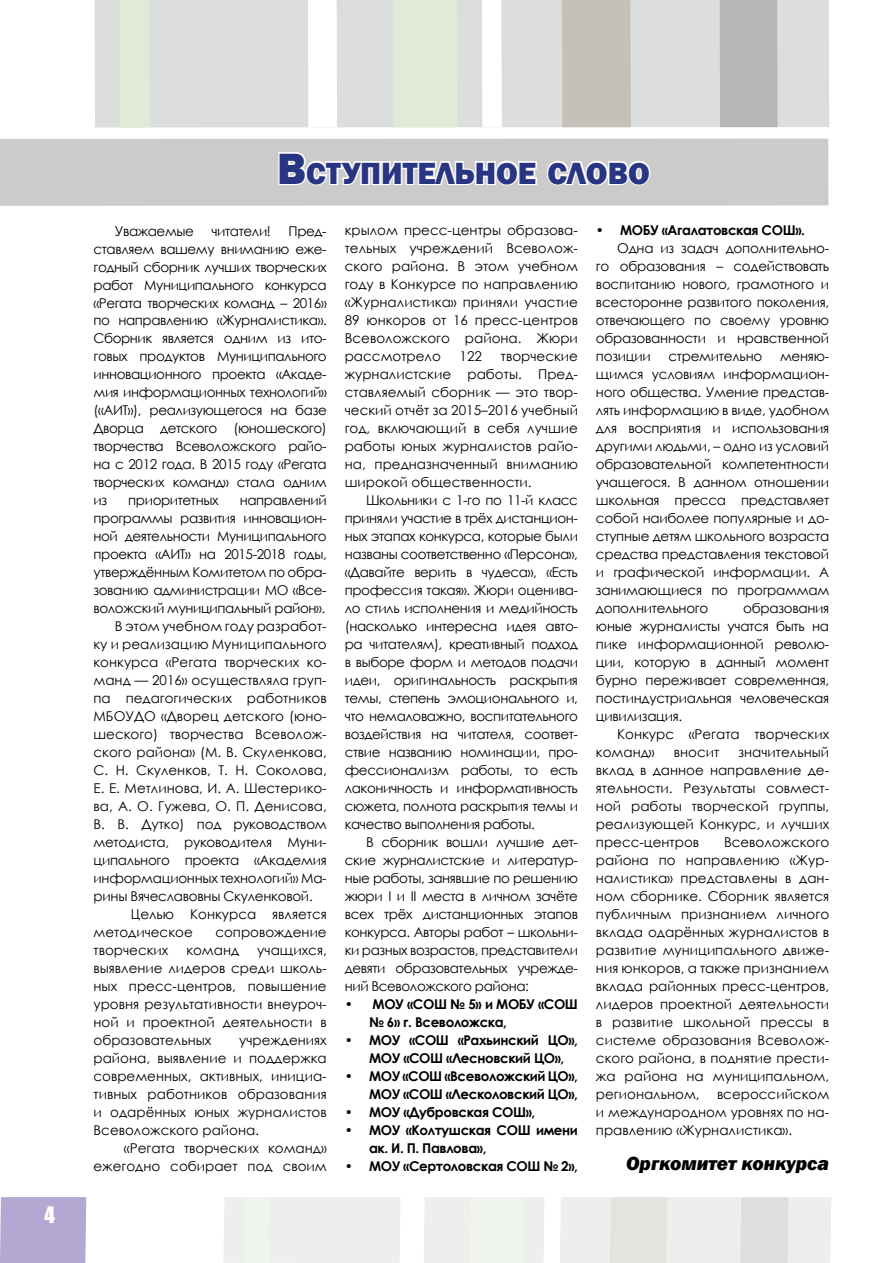
<style>
.page{position:relative;width:893px;height:1263px;background:#fff}
.page>*{position:absolute;margin:0;border:0;box-sizing:border-box;transform-origin:0 0}
.t1{font:800 31.5px "Franklin Gothic";color:#283583}
.t2{font:21px "Impact";color:#fff}
.t3{font:italic 800 19.5px "Franklin Gothic";color:#000}
.t4{font:13.5px/18px "Century Gothic";color:#000;text-align:justify}
.t5{font:700 13.5px/18px "Century Gothic";letter-spacing:-.03em;color:#000}
.t6{font:13.5px "Century Gothic";letter-spacing:-.03em;color:#000}
.t7{font:13.5px "Century Gothic";letter-spacing:-.02em;color:#000}
.s1{font-size:45px}
</style>
<div class="page">
<div style="left:0;top:1197px;width:86px;height:66px;background:#b4a8d3"></div>
<svg style="left:224px;top:1197px;width:607px;height:66px;background:#ecedeb"></svg>
<div style="left:95px;top:0;width:734px;height:127px;background:#dbdedc"></div>
<div style="left:308px;top:0;width:29px;height:127px;background:#fff"></div>
<div style="left:393px;top:0;width:64px;height:127px;background:#e0ead4"></div>
<div style="left:482px;top:0;width:20px;height:127px;background:#fff"></div>
<div style="left:562px;top:0;width:69px;height:127px;background:#c6c1b8"></div>
<div style="left:119px;top:0;width:31px;height:127px;background:#e0ead4"></div>
<div style="left:720px;top:0;width:57px;height:127px;background:#b7b6b6"></div>
<div style="left:0;top:139px;width:828px;height:67px;background:#cccbca"></div>
<svg style="left:278px;top:152px;width:259px;height:34px"></svg>
<svg style="left:547px;top:160px;width:104px;height:26px"></svg>
<h2 class="t2" style="left:45px;top:1198px;width:12px">4</h2>
<h1 class="t1" style="left:277px;top:153px;width:374px"><span class="s1">В</span>ступительное слово</h1>
<p class="t6" style="left:115px;top:221px;width:81px">Уважаемые</p>
<p class="t6" style="left:212px;top:221px;width:61px">читатели!</p>
<p class="t4" style="left:94px;top:221px;width:235px;text-indent:195px">Пред&shy;ставляем вашему вниманию еже&shy;годный сборник лучших творческих работ Муниципального конкурса «Регата творческих команд – 2016» по направлению «Журналистика».<br>Сборник является одним из ито&shy;говых продуктов Муниципального инновационного проекта «Акаде&shy;мия информационных технологий» («АИТ»), реализующегося на базе Дворца детского (юношеского) творчества Всеволожского райо&shy;на с 2012 года. В 2015 году «Регата творческих команд» стала одним из</p>
<p class="t6" style="left:128px;top:491px;width:92px">приоритетных</p>
<p class="t6" style="left:240px;top:491px;width:89px">направлений</p>
<p class="t6" style="left:94px;top:509px;width:235px">программы развития инновацион-</p>
<p class="t6" style="left:94px;top:527px;width:235px">ной деятельности Муниципального</p>
<p class="t6" style="left:94px;top:545px;width:235px">проекта «АИТ» на 2015-2018 годы,</p>
<p class="t6" style="left:94px;top:563px;width:235px">утверждённым Комитетом по обра-</p>
<p class="t6" style="left:94px;top:581px;width:235px">зованию администрации МО «Все-</p>
<p class="t6" style="left:94px;top:599px;width:233px">воложский муниципальный район».</p>
<p class="t4" style="left:115px;top:617px;width:213px">В этом учебном году разработ-</p>
<p class="t4" style="left:94px;top:635px;width:235px">ку и реализацию Муниципального</p>
<p class="t4" style="left:94px;top:653px;width:235px">конкурса «Регата творческих ко-</p>
<p class="t4" style="left:94px;top:671px;width:235px">манд — 2016» осуществляла груп-</p>
<p class="t4" style="left:94px;top:689px;width:235px">па педагогических работников</p>
<p class="t4" style="left:94px;top:707px;width:235px">МБОУДО «Дворец детского (юно-</p>
<p class="t4" style="left:94px;top:725px;width:235px">шеского) творчества Всеволож-</p>
<p class="t4" style="left:94px;top:743px;width:235px">ского района» (М. В. Скуленкова,</p>
<p class="t4" style="left:94px;top:761px;width:235px">С. Н. Скуленков, Т. Н. Соколова,</p>
<p class="t4" style="left:94px;top:779px;width:235px">Е. Е. Метлинова, И. А. Шестерико-</p>
<p class="t4" style="left:94px;top:797px;width:235px">ва, А. О. Гужева, О. П. Денисова,</p>
<p class="t7" style="left:94px;top:815px;width:235px">В. В. Дутко) под руководством</p>
<p class="t7" style="left:94px;top:833px;width:235px">методиста, руководителя Муни-</p>
<p class="t7" style="left:94px;top:851px;width:235px">ципального проекта «Академия</p>
<p class="t7" style="left:94px;top:869px;width:235px">информационных технологий» Ма-</p>
<p class="t7" style="left:94px;top:887px;width:221px">рины Вячеславовны Скуленковой.</p>
<p class="t4" style="left:131px;top:905px;width:197px">Целью Конкурса является</p>
<p class="t4" style="left:94px;top:923px;width:101px">методическое</p>
<p class="t4" style="left:215px;top:923px;width:113px">сопровождение</p>
<p class="t4" style="left:94px;top:941px;width:76px">творческих</p>
<p class="t4" style="left:186px;top:941px;width:54px">команд</p>
<p class="t4" style="left:94px;top:941px;width:235px;text-indent:164px">учащихся, выявление лидеров среди школь&shy;ных пресс-центров, повышение уровня результативности внеуроч&shy;ной и проектной деятельности в образовательных</p>
<p class="t4" style="left:94px;top:1031px;width:235px;text-indent:146px">учреждениях района, выявление и поддержка современных, активных, инициа&shy;тивных работников образования и одарённых юных журналистов Всеволожского района.</p>
<p class="t4" style="left:94px;top:1139px;width:235px;text-align:right">«Регата творческих команд» ежегодно собирает под своим</p>
<p class="t4" style="left:345px;top:221px;width:235px">крылом пресс-центры образова&shy;тельных учреждений Всеволож&shy;ского района. В этом учебном году в Конкурсе по направлению «Журналистика» приняли участие 89 юнкоров от 16 пресс-центров Всеволожского района. Жюри рассмотрело</p>
<p class="t4" style="left:460px;top:347px;width:24px">122</p>
<p class="t4" style="left:345px;top:347px;width:235px;text-indent:156px">творческие журналистские работы. Пред&shy;ставляемый сборник — это твор&shy;ческий отчёт за 2015–2016 учебный год, включающий в себя лучшие работы юных журналистов райо&shy;на, предназначенный вниманию широкой общественности.</p>
<p class="t4" style="left:345px;top:491px;width:235px;text-indent:21px">Школьники с 1-го по 11-й класс приняли участие в трёх дистанцион&shy;ных этапах конкурса, которые были названы соответственно «Персона», «Давайте верить в чудеса», «Есть профессия такая». Жюри оценива&shy;ло стиль исполнения и медийность (насколько интересна идея авто&shy;ра читателям), креативный подход в выборе форм и методов подачи идеи, оригинальность раскрытия темы, степень эмоционального и, что немаловажно, воспитательного воздействия на читателя, соответ&shy;ствие названию номинации, про&shy;фессионализм работы, то есть лаконичность и информативность сюжета, полнота раскрытия темы и качество выполнения работы.</p>
<p class="t4" style="left:345px;top:833px;width:235px;text-indent:21px">В сборник вошли лучшие дет&shy;ские журналистские и литератур&shy;ные работы, занявшие по решению жюри I и II места в личном зачёте всех трёх дистанционных этапов конкурса. Авторы работ – школьни&shy;ки разных возрастов, представители девяти образовательных учрежде&shy;ний Всеволожского района:</p>
<p class="t5" style="left:369px;top:995px;width:210px;text-indent:-24px">• МОУ «СОШ № 5» и МОБУ «СОШ № 6» г. Всеволожска,</p>
<p class="t5" style="left:369px;top:1031px;width:210px;text-indent:-24px">• МОУ «СОШ «Рахьинский ЦО»,<br>МОУ «СОШ «Лесновский ЦО»,</p>
<p class="t5" style="left:345px;top:1067px;width:235px;text-align:right">• МОУ «СОШ «Всеволожский ЦО»,<br>МОУ «СОШ «Лесколовский ЦО»,</p>
<p class="t5" style="left:345px;top:1103px;width:192px">• МОУ «Дубровская СОШ»,</p>
<p class="t5" style="left:369px;top:1121px;width:210px;text-indent:-24px">• МОУ «Колтушская СОШ имени ак. И. П. Павлова»,</p>
<p class="t5" style="left:345px;top:1157px;width:235px">• МОУ «Сертоловская СОШ № 2»,</p>
<p class="t5" style="left:596px;top:221px;width:210px">• МОБУ «Агалатовская СОШ».</p>
<p class="t4" style="left:596px;top:239px;width:235px;text-indent:21px">Одна из задач дополнительно&shy;го образования – содействовать воспитанию нового, грамотного и всесторонне развитого поколения, отвечающего по своему уровню образованности и нравственной позиции</p>
<p class="t4" style="left:596px;top:347px;width:235px;text-indent:184px">меняю&shy;щимся условиям информацион&shy;ного общества. Умение представ&shy;лять информацию в виде, удобном для восприятия и использования другими людьми, – одно из условий образовательной компетентности учащегося. В данном отношении школьная пресса представляет собой наиболее популярные и до&shy;ступные детям школьного возраста средства представления текстовой и графической информации. А занимающиеся по программам дополнительного</p>
<p class="t7" style="left:668px;top:347px;width:95px">стремительно</p>
<p class="t4" style="left:596px;top:599px;width:235px;text-indent:147px">образования юные журналисты учатся быть на пике информационной револю&shy;ции, которую в данный момент бурно переживает современная, постиндустриальная человеческая цивилизация.</p>
<p class="t4" style="left:596px;top:725px;width:235px;text-indent:21px">Конкурс «Регата творческих команд»</p>
<p class="t4" style="left:596px;top:743px;width:235px;text-indent:142px">значительный вклад в данное направление де&shy;ятельности. Результаты совмест&shy;ной работы творческой группы, реализующей Конкурс, и лучших пресс-центров</p>
<p class="t4" style="left:674px;top:743px;width:47px">вносит</p>
<p class="t4" style="left:596px;top:833px;width:235px;text-indent:128px">Всеволожского района по направлению «Жур&shy;налистика» представлены в дан&shy;ном сборнике. Сборник является публичным признанием личного вклада одарённых журналистов в развитие муниципального движе&shy;ния юнкоров, а также признанием вклада районных пресс-центров, лидеров проектной деятельности в развитие школьной прессы в системе образования Всеволож&shy;ского района, в поднятие прести&shy;жа района на муниципальном, региональном,</p>
<p class="t4" style="left:596px;top:1085px;width:235px;text-indent:121px">всероссийском и международном уровнях по на&shy;правлению «Журналистика».</p>
<h3 class="t3" style="left:626px;top:1151px;width:205px">Оргкомитет конкурса</h3>
</div>
